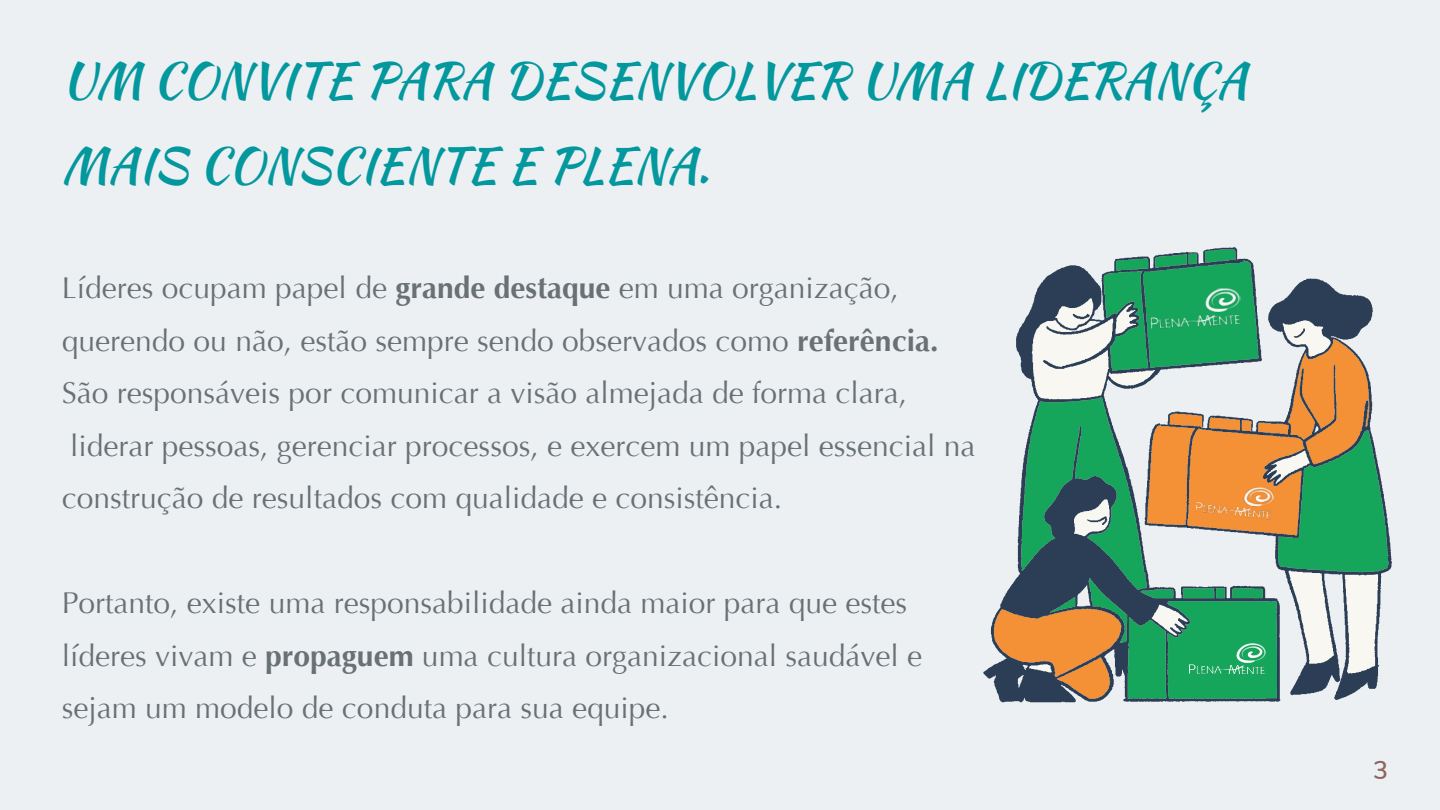
<style>
.page{position:relative;width:1440px;height:810px;background:#ecf0f3}
.page>*{position:absolute;margin:0;border:0;box-sizing:border-box;transform-origin:0 0}
.t1{font:48.4px "Kaushan Script";color:#03989e}
.t2{font:30px/52.5px "Optima LT Pro";color:#697174}
.t3{font:600 25px "Muli";color:#8f645d}
.s1{font-weight:700}
</style>
<div class="page">
<svg style="left:983px;top:247px;width:409px;height:455px"></svg>
<img style="left:1149px;top:287px;width:93px;height:47px">
<img style="left:1195px;top:482px;width:80px;height:41px">
<img style="left:1189px;top:643px;width:77px;height:35px">
<p class="t1" style="left:62px;top:44px;width:1187px">UM CONVITE PARA DESENVOLVER UMA LIDERANÇA</p>
<p class="t1" style="left:62px;top:130px;width:649px">MAIS CONSCIENTE E PLENA.</p>
<p class="t2" style="left:62px;top:265px;width:915px">Líderes ocupam papel de <span class="s1">grande destaque</span> em uma organização, querendo ou não, estão sempre sendo observados como <span class="s1">referência.<br></span>São responsáveis por comunicar a visão almejada de forma clara, liderar pessoas, gerenciar processos, e exercem um papel essencial na construção de resultados com qualidade e consistência.</p>
<p class="t2" style="left:62px;top:580px;width:862px">Portanto, existe uma responsabilidade ainda maior para que estes líderes vivam e <span class="s1">propaguem</span> uma cultura organizacional saudável e sejam um modelo de conduta para sua equipe.</p>
<p class="t3" style="left:1373px;top:754px;width:16px">3</p>
</div>
